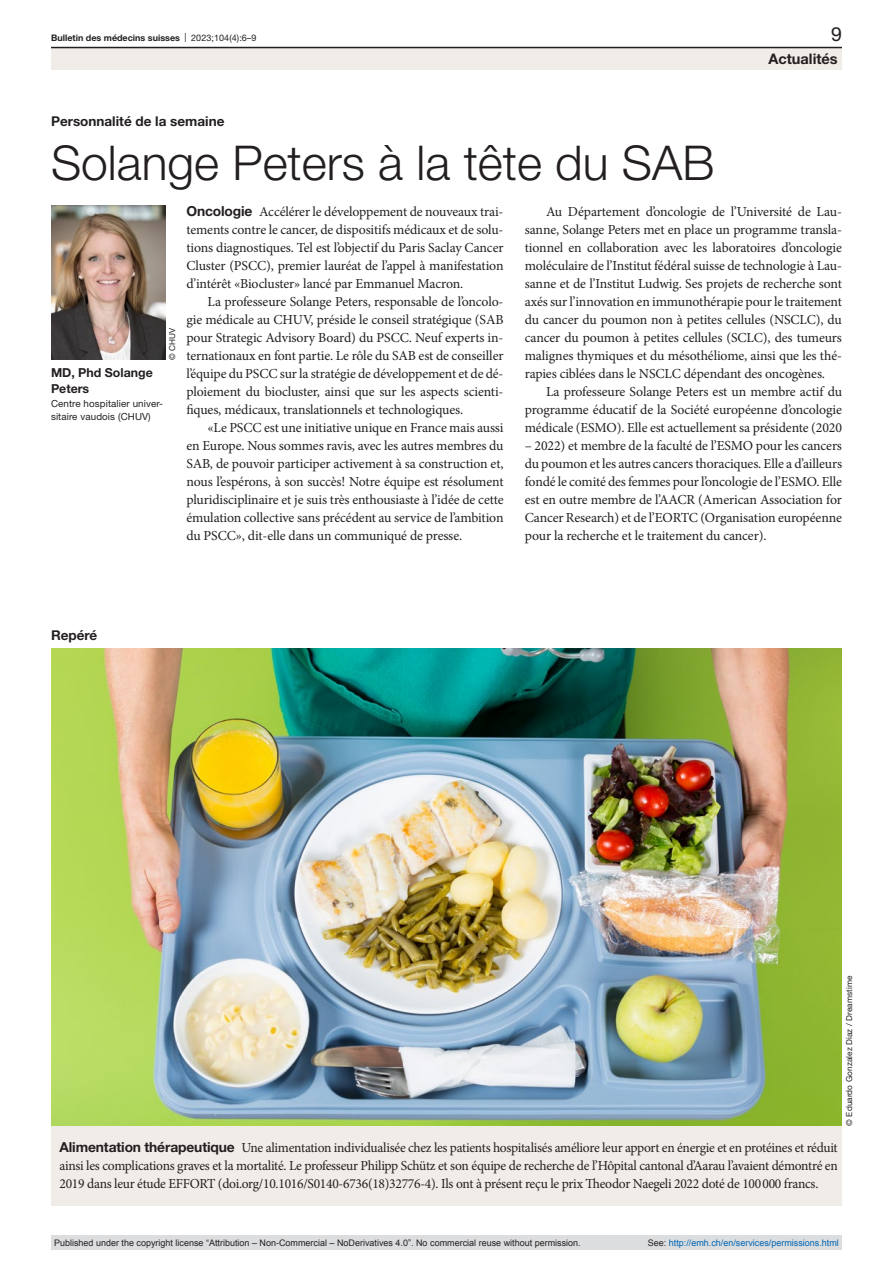
<style>
.page{position:relative;width:893px;height:1263px;background:#fff}
.page>*{position:absolute;margin:0;border:0;box-sizing:border-box;transform-origin:0 0}
.article-title-L32{font:300 48px "Helvetica Neue LT Pro";color:#231f20}
.t1{font:19.5px "Helvetica Neue LT Pro";color:#231f20}
.t2{font:700 14.55px "Helvetica Neue LT Pro";color:#231f20}
.paragraph-indent{font:13.8px/18px "Minion Pro";letter-spacing:-.01em;color:#231f20;text-align:justify}
.paragraph{font:13.8px/18px "Minion Pro";letter-spacing:-.02em;color:#231f20;text-align:justify}
.pre-heading{font:700 13.5px "Helvetica Neue LT Pro";color:#231f20}
.authors{font:700 12.3px/16.5px "Helvetica Neue LT Pro";color:#231f20}
.affiliations{font:9.75px/13.5px "Helvetica Neue LT Pro";letter-spacing:.01em;color:#231f20}
.t3{font:9px "Arial";color:#231f20}
.t4{font:9px "Arial";color:#0066b3}
.t5{font:700 9px "Helvetica Neue LT Pro";color:#231f20}
.credits{font:8.25px "Helvetica Neue LT Pro";letter-spacing:.01em;color:#231f20}
.s1{font-weight:400}
.s2{font-family:"Helvetica Neue LT Pro";font-weight:700}
.s3{color:#231f20}
</style>
<div class="page">
<div style="left:51px;top:1125px;width:791px;height:81px;background:#f0ece7"></div>
<img style="left:51px;top:648px;width:791px;height:477px">
<img style="left:51px;top:205px;width:114px;height:154px">
<div style="left:51px;top:48px;width:791px;height:22px;background:#f0ece7"></div>
<hr style="left:51px;top:47px;width:791px;height:1px;background:#231f20">
<div style="left:51px;top:1235px;width:791px;height:15px;background:#dcdddf"></div>
<p class="t5" style="left:51px;top:32px;width:207px">Bulletin des médecins suisses <span class="s1">| 2023;104(4):6–9</span></p>
<h2 class="t1" style="left:831px;top:22px;width:12px">9</h2>
<p class="pre-heading" style="left:51px;top:112px;width:175px">Personnalité de la semaine</p>
<p class="article-title-L32" style="left:51px;top:134px;width:665px">Solange Peters à la tête du SAB</p>
<p class="t2" style="left:768px;top:49px;width:71px">Actualités</p>
<p class="credits" style="left:167px;top:360px;width:34px;rotate:-90deg">© CHUV</p>
<p class="authors" style="left:51px;top:364px;width:103px">MD, Phd Solange<br>Peters</p>
<p class="affiliations" style="left:51px;top:396px;width:113px">Centre hospitalier univer&shy;sitaire vaudois (CHUV)</p>
<p class="paragraph" style="left:186px;top:203px;width:319px"><span class="s2">Oncologie</span> Accélérer le développement de nouveaux trai&shy;tements contre le cancer, de dispositifs médicaux et de solu&shy;tions diagnostiques. Tel est l’objectif du Paris Saclay Cancer Cluster (PSCC), premier lauréat de l’appel à manifestation d’intérêt «Biocluster» lancé par Emmanuel Macron.</p>
<p class="paragraph-indent" style="left:186px;top:293px;width:319px;text-indent:21px">La professeure Solange Peters, responsable de l’oncolo&shy;gie médicale au CHUV, préside le conseil stratégique (SAB pour Strategic Advisory Board) du PSCC. Neuf experts in&shy;ternationaux en font partie. Le rôle du SAB est de conseiller l’équipe du PSCC sur la stratégie de développement et de dé&shy;ploiement du biocluster, ainsi que sur les aspects scienti&shy;fiques, médicaux, translationnels et technologiques.</p>
<p class="paragraph-indent" style="left:186px;top:419px;width:319px;text-indent:21px">«Le PSCC est une initiative unique en France mais aussi en Europe. Nous sommes ravis, avec les autres membres du SAB, de pouvoir participer activement à sa construction et, nous l’espérons, à son succès! Notre équipe est résolument pluridisciplinaire et je suis très enthousiaste à l’idée de cette émulation collective sans précédent au service de l’ambition du PSCC», dit-elle dans un communiqué de presse.</p>
<p class="paragraph-indent" style="left:525px;top:203px;width:319px;text-indent:21px">Au Département d’oncologie de l’Université de Lau&shy;sanne, Solange Peters met en place un programme transla&shy;tionnel en collaboration avec les laboratoires d’oncologie moléculaire de l’Institut fédéral suisse de technologie à Lau&shy;sanne et de l’Institut Ludwig. Ses projets de recherche sont axés sur l’innovation en immunothérapie pour le traitement du cancer du poumon non à petites cellules (NSCLC), du cancer du poumon à petites cellules (SCLC), des tumeurs malignes thymiques et du mésothéliome, ainsi que les thé&shy;rapies ciblées dans le NSCLC dépendant des oncogènes.</p>
<p class="paragraph-indent" style="left:525px;top:383px;width:319px;text-indent:21px">La professeure Solange Peters est un membre actif du programme éducatif de la Société européenne d’oncologie médicale (ESMO). Elle est actuellement sa présidente (2020</p>
<p class="paragraph-indent" style="left:525px;top:437px;width:319px">– 2022) et membre de la faculté de l’ESMO pour les cancers du poumon et les autres cancers thoraciques. Elle a d’ailleurs fondé le comité des femmes pour l’oncologie de l’ESMO. Elle est en outre membre de l’AACR (American Association for Cancer Research) et de l’EORTC (Organisation européenne pour la recherche et le traitement du cancer).</p>
<p class="pre-heading" style="left:51px;top:626px;width:48px">Repéré</p>
<p class="credits" style="left:844px;top:1125px;width:152px;rotate:-90deg">© Eduardo Gonzalez Diaz / Dreamstime</p>
<p class="paragraph" style="left:60px;top:1139px;width:780px"><span class="s2">Alimentation thérapeutique</span> Une alimentation individualisée chez les patients hospitalisés améliore leur apport en énergie et en protéines et réduit ainsi les complications graves et la mortalité. Le professeur Philipp Schütz et son équipe de recherche de l’Hôpital cantonal d’Aarau l’avaient démontré en 2019 dans leur étude EFFORT (doi.org/10.1016/S0140-6736(18)32776-4). Ils ont à présent reçu le prix Theodor Naegeli 2022 doté de 100 000 francs.</p>
<p class="t3" style="left:54px;top:1237px;width:528px">Published under the copyright license “Attribution – Non-Commercial – NoDerivatives 4.0”. No commercial reuse without permission.</p>
<p class="t4" style="left:648px;top:1237px;width:193px"><span class="s3">See:</span> http://emh.ch/en/services/permissions.html</p>
</div>
